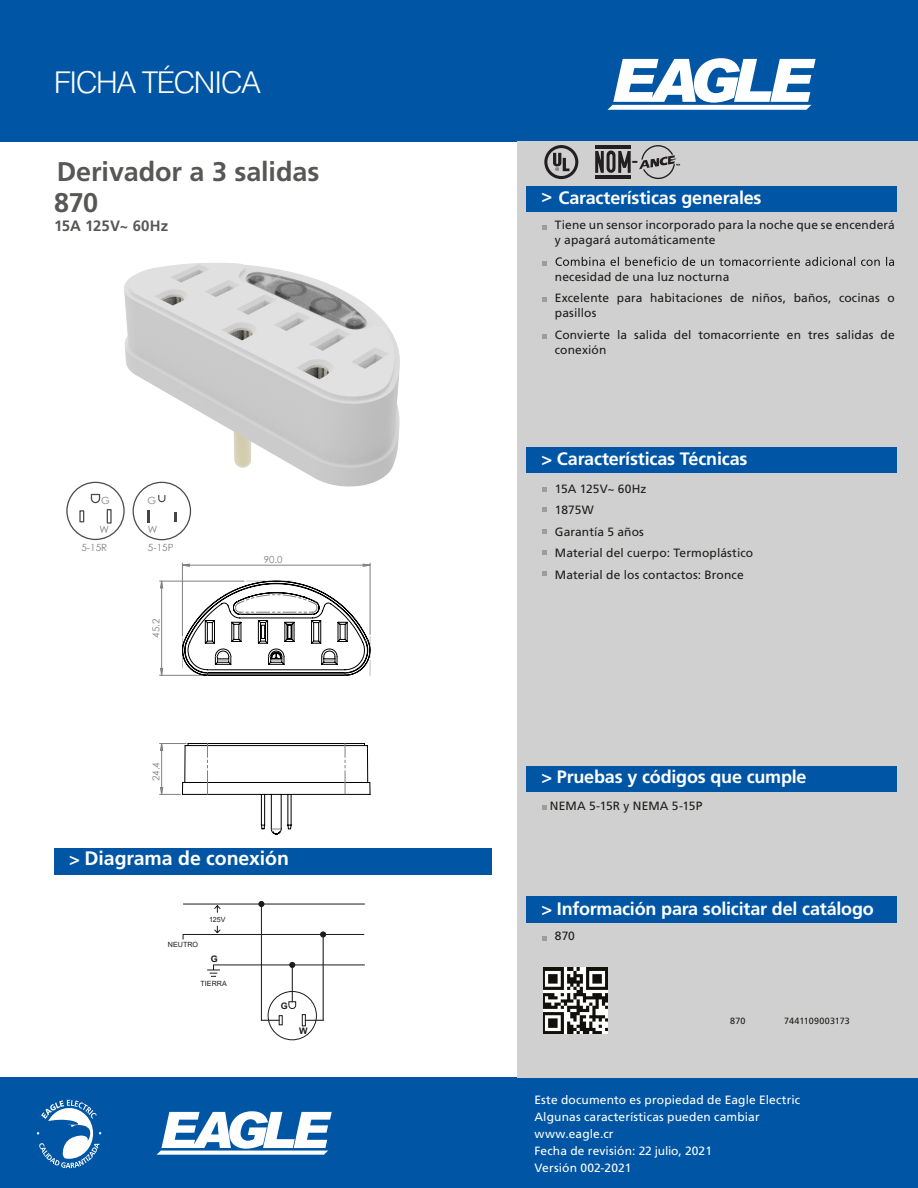
<style>
.page{position:relative;width:918px;height:1188px;background:#fff}
.page>*{position:absolute;margin:0;border:0;box-sizing:border-box;transform-origin:0 0}
.t1{font:300 30px "Helvetica LT Std";letter-spacing:-.05em;color:#fff}
.t2{font:700 27px/30.8px "Frutiger LT Std";letter-spacing:-.005em;color:#575756}
.t3{font:700 19.5px "Frutiger LT Std";letter-spacing:-.005em;color:#fff}
.t4{font:700 19.5px "Myriad Pro";color:#231f20}
.t5{font:700 18px "Frutiger LT Std";letter-spacing:-.01em;color:#fff}
.t6{font:700 15px "Frutiger LT Std";color:#575756}
.t7{font:12px/21.5px "Frutiger LT Std";letter-spacing:.01em;color:#1d1d1b}
.t8{font:12px/17px "Frutiger LT Std";letter-spacing:.01em;color:#fff}
.t9{font:9.9px/18.9px "Century Gothic";color:#808080;text-align:right}
.t10{font:9.75px "Century Gothic";color:#808080}
.t11{font:9px "Frutiger LT Std";letter-spacing:.005em;color:#1d1d1b}
.t12{font:700 9px "Arial";color:#1c1c1c}
.t13{font:7.2px "Arial";color:#1c1c1c}
.s1{font-size:18px}
</style>
<div class="page">
<div style="left:0;top:0;width:918px;height:142px;background:#0056a4"></div>
<div style="left:0;top:1078px;width:918px;height:110px;background:#0056a4"></div>
<div style="left:518px;top:142px;width:400px;height:936px;background:#d0d0d0"></div>
<div style="left:526px;top:186px;width:371px;height:25px;background:#0056a4"></div>
<div style="left:526px;top:447px;width:371px;height:25px;background:#0056a4"></div>
<div style="left:526px;top:766px;width:371px;height:26px;background:#0056a4"></div>
<div style="left:526px;top:896px;width:371px;height:27px;background:#0056a4"></div>
<div style="left:54px;top:848px;width:438px;height:26px;background:#0056a4"></div>
<svg style="left:608px;top:58px;width:208px;height:52px"></svg>
<svg style="left:157px;top:1111px;width:175px;height:44px"></svg>
<svg style="left:37px;top:1100px;width:64px;height:68px"></svg>
<img style="left:543px;top:968px;width:64px;height:65px">
<svg style="left:542px;top:936px;width:5px;height:4px"></svg>
<svg style="left:542px;top:487px;width:5px;height:5px"></svg>
<svg style="left:542px;top:508px;width:5px;height:4px"></svg>
<svg style="left:542px;top:529px;width:5px;height:4px"></svg>
<svg style="left:542px;top:550px;width:5px;height:5px"></svg>
<svg style="left:542px;top:572px;width:5px;height:4px"></svg>
<svg style="left:542px;top:225px;width:5px;height:4px"></svg>
<svg style="left:542px;top:261px;width:5px;height:5px"></svg>
<svg style="left:556px;top:257px;width:338px;height:9px"></svg>
<svg style="left:542px;top:298px;width:5px;height:4px"></svg>
<svg style="left:542px;top:334px;width:5px;height:5px"></svg>
<svg style="left:542px;top:805px;width:5px;height:5px"></svg>
<svg style="left:182px;top:901px;width:183px;height:76px"></svg>
<hr style="left:261px;top:904px;width:1px;height:116px;background:#1c1c1c">
<hr style="left:292px;top:965px;width:1px;height:37px;background:#1c1c1c">
<hr style="left:323px;top:934px;width:1px;height:86px;background:#1c1c1c">
<svg style="left:261px;top:991px;width:62px;height:50px"></svg>
<img style="left:66px;top:263px;width:334px;height:301px">
<hr style="left:182px;top:563px;width:1px;height:73px;background:#808080">
<hr style="left:370px;top:563px;width:1px;height:71px;background:#808080">
<hr style="left:160px;top:581px;width:84px;height:1px;background:#808080">
<hr style="left:160px;top:675px;width:45px;height:1px;background:#808080">
<svg style="left:183px;top:564px;width:187px;height:3px"></svg>
<svg style="left:160px;top:581px;width:3px;height:95px"></svg>
<svg style="left:160px;top:743px;width:211px;height:92px"></svg>
<svg style="left:182px;top:581px;width:189px;height:95px"></svg>
<svg style="left:544px;top:145px;width:34px;height:34px"></svg>
<hr style="left:595px;top:145px;width:36px;height:3px;background:#231f20">
<hr style="left:595px;top:176px;width:36px;height:3px;background:#231f20">
<svg style="left:595px;top:151px;width:36px;height:22px"></svg>
<svg style="left:639px;top:145px;width:41px;height:34px"></svg>
<h1 class="t1" style="left:54px;top:64px;width:209px">FICHA TÉCNICA</h1>
<h2 class="t2" style="left:54px;top:157px;width:267px">Derivador a 3 salidas<br>870</h2>
<p class="t6" style="left:54px;top:217px;width:116px">15A 125V~ 60Hz</p>
<p class="t9" style="left:101px;top:490px;width:10px">G</p>
<p class="t9" style="left:81px;top:519px;width:29px">W<br>5-15R</p>
<p class="t9" style="left:147px;top:490px;width:10px">G</p>
<p class="t9" style="left:148px;top:519px;width:27px;text-align:left">W<br>5-15P</p>
<p class="t10" style="left:149px;top:638px;width:20px;rotate:-90deg">45.2</p>
<p class="t10" style="left:149px;top:781px;width:20px;rotate:-90deg">24.4</p>
<p class="t10" style="left:264px;top:553px;width:20px">90.0</p>
<h3 class="t3" style="left:69px;top:847px;width:222px"><span class="s1">&gt;</span> Diagrama de conexión</h3>
<p class="t13" style="left:168px;top:940px;width:32px">NEUTRO</p>
<p class="t13" style="left:209px;top:915px;width:18px">125V</p>
<p class="t12" style="left:211px;top:952px;width:8px">G</p>
<p class="t13" style="left:201px;top:978px;width:28px">TIERRA</p>
<p class="t12" style="left:281px;top:999px;width:8px">G</p>
<p class="t12" style="left:299px;top:1025px;width:10px">W</p>
<h3 class="t4" style="left:632px;top:148px;width:8px">-</h3>
<h3 class="t5" style="left:541px;top:187px;width:222px">&gt; Características generales</h3>
<p class="t7" style="left:555px;top:218px;width:342px;line-height:15px">Tiene un sensor incorporado para la noche que se encenderá y apagará automáticamente</p>
<p class="t7" style="left:555px;top:266px;width:341px">necesidad de una luz nocturna<br>Excelente para habitaciones de niños, baños, cocinas o</p>
<p class="t7" style="left:555px;top:302px;width:341px">pasillos<br>Convierte la salida del tomacorriente en tres salidas de</p>
<p class="t7" style="left:555px;top:339px;width:53px">conexión</p>
<h3 class="t5" style="left:541px;top:448px;width:208px">&gt; Características Técnicas</h3>
<p class="t7" style="left:555px;top:478px;width:200px">15A 125V~ 60Hz<br>1875W<br>Garantía 5 años<br>Material del cuerpo: Termoplástico<br>Material de los contactos: Bronce</p>
<h3 class="t5" style="left:541px;top:766px;width:267px">&gt; Pruebas y códigos que cumple</h3>
<p class="t7" style="left:550px;top:795px;width:154px">NEMA 5-15R y NEMA 5-15P</p>
<h3 class="t5" style="left:541px;top:898px;width:334px">&gt; Información para solicitar del catálogo</h3>
<p class="t7" style="left:555px;top:925px;width:22px">870</p>
<p class="t11" style="left:730px;top:1015px;width:17px">870</p>
<p class="t11" style="left:784px;top:1015px;width:67px">7441109003173</p>
<p class="t8" style="left:534px;top:1092px;width:267px">Este documento es propiedad de Eagle Electric<br>Algunas características pueden cambiar www.eagle.cr<br>Fecha de revisión: 22 julio, 2021<br>Versión 002-2021</p>
</div>
